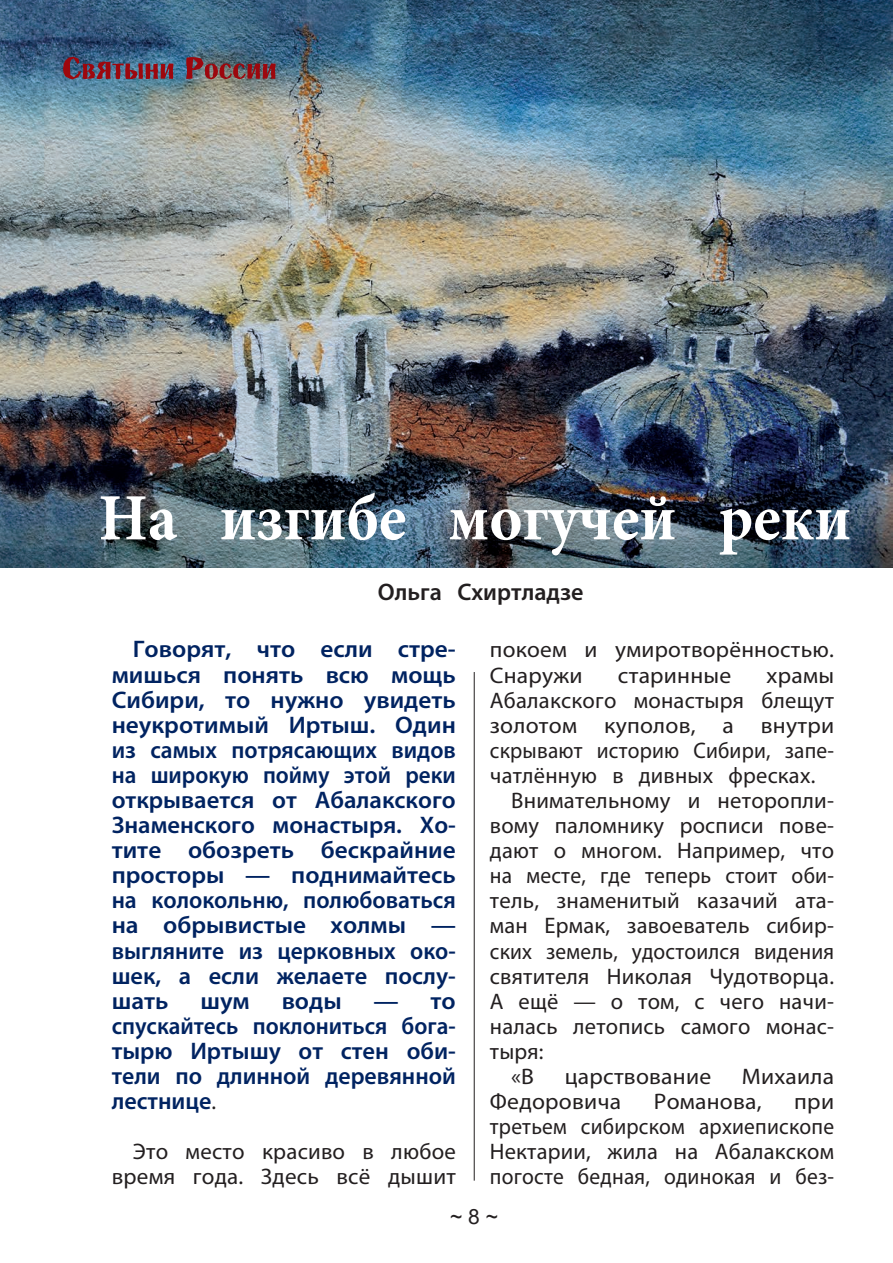
<style>
.page{position:relative;width:893px;height:1263px;background:#fff}
.page>*{position:absolute;margin:0;border:0;box-sizing:border-box;transform-origin:0 0}
.t1{font:700 66.15px "Minion Pro";color:#fff;scale:.95 1}
.t2{font:600 24px/25px "Myriad Pro";color:#002361;scale:1.05 1}
.t3{font:600 24px "Myriad Pro";color:#231f20}
.t4{font:22.5px/25px "Myriad Pro";letter-spacing:.01em;color:#231f20;text-align:right}
.t5{font:22.5px/25px "Myriad Pro";letter-spacing:.01em;color:#231f20;text-align:justify;scale:1.05 1}
.t6{font:22.5px "Myriad Pro";letter-spacing:.01em;color:#231f20;scale:.95 1}
.t7{font:22.5px/25px "Myriad Pro";letter-spacing:.01em;color:#231f20;scale:1.04 1}
.t8{font:22.5px "Myriad Pro";letter-spacing:.01em;color:#231f20;scale:.96 1}
.t9{font:21px "Arial";color:#231f20}
.s1{font-weight:400;font-size:22.5px;color:#231f20}
</style>
<div class="page">
<img style="left:0;top:0;width:893px;height:567px">
<img style="left:63px;top:57px;width:213px;height:23px">
<hr style="left:474px;top:672px;width:1px;height:508px;background:#231f20">
<h1 class="t1" style="left:99px;top:472px;width:794px">На изгибе могучей реки</h1>
<p class="t3" style="left:378px;top:577px;width:207px">Ольга Схиртладзе</p>
<p class="t2" style="left:112px;top:636px;width:329px;text-indent:21px">Говорят, что если стре&shy;мишься понять всю мощь<br>Сибири, то нужно увидеть неукротимый Иртыш. Один из самых потрясающих видов на широкую пойму этой реки открывается от Абалакского<br>Знаменского монастыря. Хо-- тите обозреть бескрайние просторы — поднимайтесь на колокольню, полюбоваться на обрывистые холмы — выгляните из церковных око&shy;шек, а если желаете послу&shy;шать</p>
<p class="t7" style="left:490px;top:637px;width:332px">покоем и умиротворённостью.<br>Снаружи</p>
<p class="t5" style="left:618px;top:662px;width:110px">старинные</p>
<p class="t5" style="left:766px;top:662px;width:66px">храмы</p>
<p class="t4" style="left:490px;top:687px;width:346px">Абалакского монастыря блещут</p>
<p class="t5" style="left:490px;top:712px;width:329px">золотом куполов, а внутри</p>
<p class="t6" style="left:490px;top:736px;width:364px">скрывают историю Сибири, запе-</p>
<p class="t4" style="left:490px;top:762px;width:327px">чатлённую в дивных фресках.</p>
<p class="t4" style="left:511px;top:787px;width:324px">Внимательному и неторопли-</p>
<p class="t4" style="left:490px;top:813px;width:346px">вому паломнику росписи пове-</p>
<p class="t4" style="left:490px;top:838px;width:346px">дают о многом. Например, что</p>
<p class="t8" style="left:490px;top:862px;width:360px">на месте, где теперь стоит оби-</p>
<p class="t4" style="left:490px;top:888px;width:346px">тель, знаменитый казачий ата-</p>
<p class="t4" style="left:490px;top:913px;width:346px">ман Ермак, завоеватель сибир-</p>
<p class="t6" style="left:490px;top:937px;width:364px">ских земель, удостоился видения</p>
<p class="t4" style="left:490px;top:963px;width:346px">святителя Николая Чудотворца.</p>
<p class="t4" style="left:490px;top:988px;width:346px">А ещё — о том, с чего начи-</p>
<p class="t4" style="left:490px;top:1013px;width:346px">налась летопись самого монас-</p>
<p class="t4" style="left:490px;top:1038px;width:55px">тыря:</p>
<p class="t5" style="left:511px;top:1063px;width:23px">«В</p>
<p class="t5" style="left:565px;top:1063px;width:141px">царствование</p>
<p class="t5" style="left:742px;top:1063px;width:89px">Михаила</p>
<p class="t5" style="left:490px;top:1088px;width:127px">Федоровича</p>
<p class="t5" style="left:654px;top:1088px;width:104px">Романова,</p>
<p class="t2" style="left:112px;top:987px;width:329px;text-align:justify;text-indent:262px">— то спускайтесь поклониться бога&shy;тырю Иртышу от стен оби&shy;тели по длинной деревянной лестнице<span class="s1">.</span></p>
<p class="t4" style="left:112px;top:1139px;width:346px">Это место красиво в любое время года. Здесь всё дышит</p>
<p class="t2" style="left:200px;top:987px;width:49px">шум</p>
<p class="t2" style="left:282px;top:987px;width:59px">воды</p>
<p class="t5" style="left:490px;top:1088px;width:329px;text-indent:304px">при третьем сибирском архиепископе Нектарии, жила на Абалакском погосте бедная, одинокая и без-</p>
<p class="t9" style="left:450px;top:1202px;width:49px">~ 8 ~</p>
</div>
